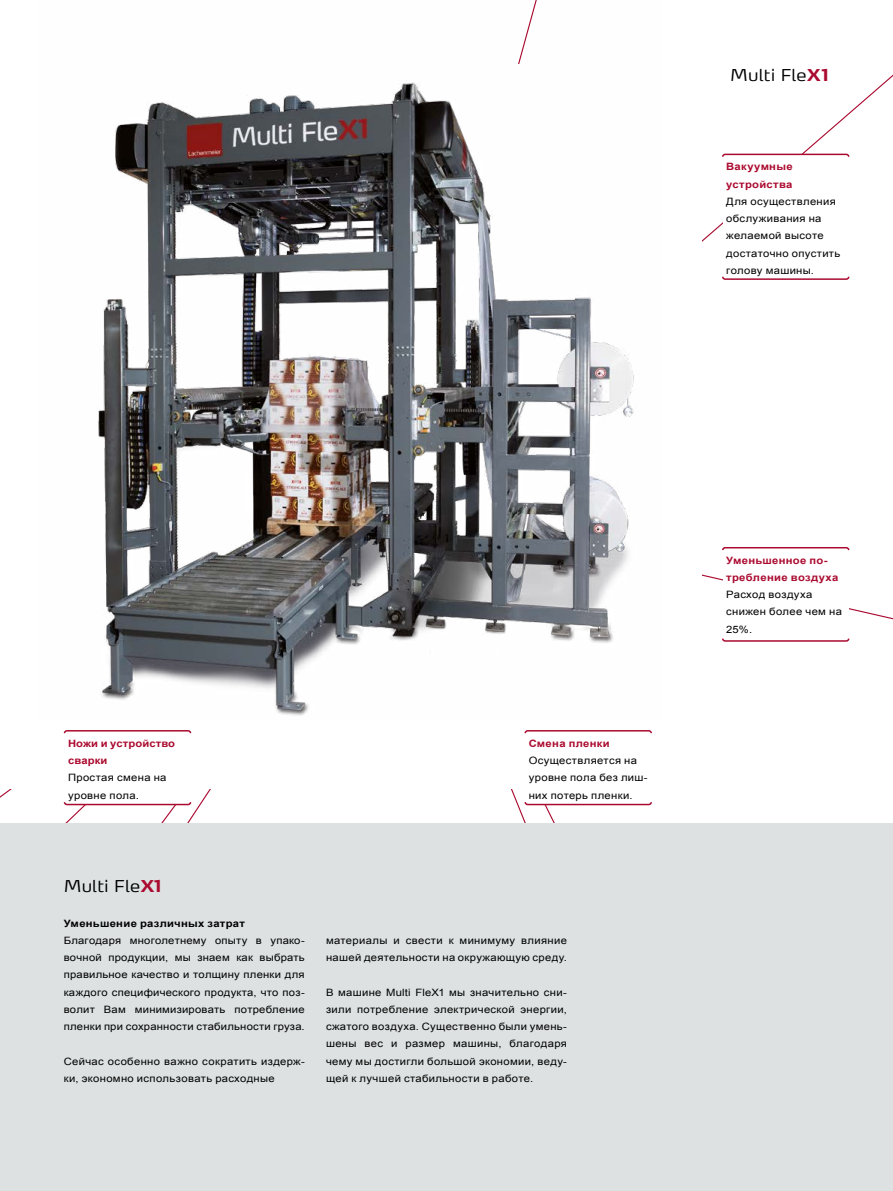
<style>
.page{position:relative;width:893px;height:1191px;background:#fff}
.page>*{position:absolute;margin:0;border:0;box-sizing:border-box;transform-origin:0 0}
.t1{font:300 16.2px "Max Pro";letter-spacing:.005em;color:#000;scale:1.11 1}
.t2{font:10.2px/17.2px "Arial";letter-spacing:.03em;color:#000;scale:1.11 1}
.t3{font:700 10.2px/17.2px "Arial";letter-spacing:.025em;color:#aa0a2f;scale:1.11 1}
.t4{font:700 10.2px "Arial";letter-spacing:.025em;color:#000;scale:1.11 1}
.t5{font:700 10.2px/17.2px "Arial";letter-spacing:.005em;color:#aa0a2f;scale:1.11 1}
.s1{font-weight:700;color:#aa0a2f}
</style>
<div class="page">
<div style="left:0;top:823px;width:893px;height:368px;background:#dde1e1"></div>
<svg style="left:722px;top:276px;width:128px;height:4px"></svg>
<svg style="left:722px;top:153px;width:128px;height:4px"></svg>
<svg style="left:722px;top:638px;width:128px;height:4px"></svg>
<svg style="left:722px;top:547px;width:128px;height:4px"></svg>
<svg style="left:524px;top:802px;width:128px;height:4px"></svg>
<svg style="left:524px;top:730px;width:128px;height:4px"></svg>
<svg style="left:63px;top:802px;width:129px;height:4px"></svg>
<svg style="left:63px;top:730px;width:129px;height:4px"></svg>
<img style="left:98px;top:0;width:536px;height:716px">
<h1 class="t1" style="left:730px;top:65px;width:91px">Multi Fle<span class="s1">X1</span></h1>
<p class="t3" style="left:726px;top:158px;width:61px">Вакуумные устройства</p>
<p class="t2" style="left:726px;top:193px;width:104px">Для осуществления обслуживания на желаемой высоте достаточно опустить голову машины.</p>
<p class="t5" style="left:68px;top:734px;width:98px">Ножи и устройство сварки</p>
<p class="t2" style="left:68px;top:769px;width:90px">Простая смена на уровне пола.</p>
<p class="t3" style="left:529px;top:734px;width:75px">Смена пленки</p>
<p class="t2" style="left:529px;top:751px;width:109px">Осуществляется на уровне пола без лиш&shy;них потерь пленки.</p>
<h1 class="t1" style="left:64px;top:875px;width:90px">Multi Fle<span class="s1">X1</span></h1>
<p class="t4" style="left:64px;top:916px;width:165px">Уменьшение различных затрат</p>
<p class="t2" style="left:64px;top:931px;width:219px;text-align:justify">Благодаря многолетнему опыту в упако&shy;вочной продукции, мы знаем как выбрать правильное качество и толщину пленки для каждого специфического продукта, что поз&shy;волит Вам минимизировать потребление пленки при сохранности стабильности груза.</p>
<p class="t2" style="left:64px;top:1052px;width:219px">Сейчас особенно важно сократить издерж&shy;ки, экономно использовать расходные</p>
<p class="t2" style="left:326px;top:931px;width:219px">материалы и свести к минимуму влияние нашей деятельности на окружающую среду.</p>
<p class="t2" style="left:326px;top:983px;width:219px;text-align:justify">В машине Multi FleX1 мы значительно сни&shy;зили потребление электрической энергии, сжатого воздуха. Существенно были умень&shy;шены вес и размер машины, благодаря чему мы достигли большой экономии, веду&shy;щей к лучшей стабильности в работе.</p>
<p class="t3" style="left:726px;top:551px;width:102px">Уменьшенное по&shy;требление воздуха</p>
<p class="t2" style="left:726px;top:586px;width:106px">Расход воздуха снижен более чем на<br>25%.</p>
</div>
